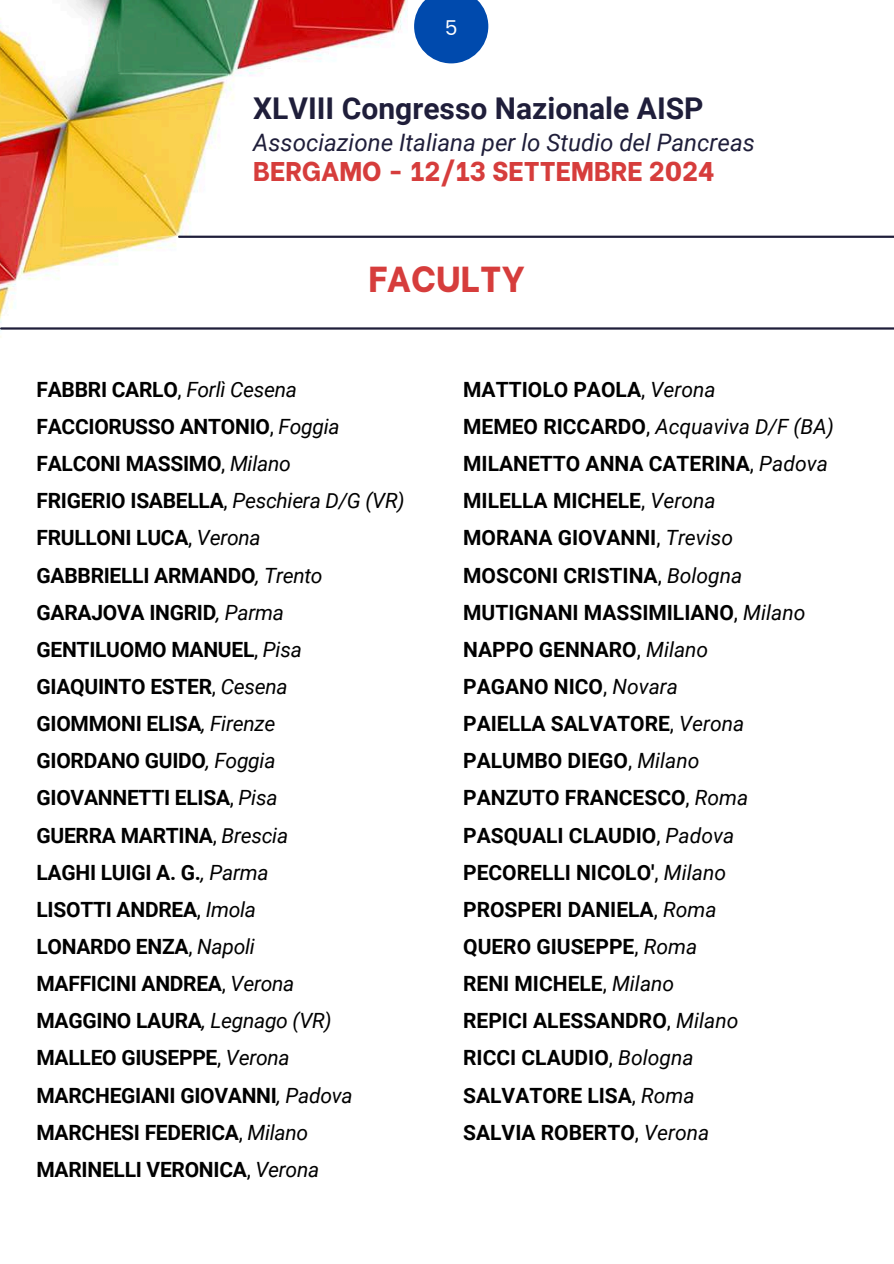
<style>
.page{position:relative;width:894px;height:1264px;background:#fff}
.page>*{position:absolute;margin:0;border:0;box-sizing:border-box;transform-origin:0 0}
.t1{font:800 36px "Be Vietnam";color:#d63d3c}
.t2{font:700 30px "Roboto";color:#1f1e3a}
.t3{font:800 27px "Be Vietnam";color:#d63d3c}
.t4{font:italic 24px "Roboto";color:#1f1e3a}
.t5{font:700 21px/37.2px "Roboto";letter-spacing:-.01em;color:#000}
.t6{font:21px "Be Vietnam";color:#fff}
.s1{font-weight:400}
.s2{font-weight:400;font-style:italic}
</style>
<div class="page">
<img style="left:0;top:0;width:407px;height:338px">
<hr style="left:179px;top:236px;width:714px;height:2px;background:#1f1e3a">
<hr style="left:1px;top:327px;width:892px;height:2px;background:#1f1e3a">
<svg style="left:414px;top:0;width:74px;height:63px"></svg>
<p class="t6" style="left:444px;top:10px;width:14px">5</p>
<h2 class="t2" style="left:253px;top:91px;width:452px">XLVIII Congresso Nazionale AISP</h2>
<p class="t4" style="left:253px;top:129px;width:503px">Associazione Italiana per lo Studio del Pancreas</p>
<p class="t3" style="left:253px;top:149px;width:463px">BERGAMO - 12/13 SETTEMBRE 2024</p>
<h1 class="t1" style="left:368px;top:248px;width:158px">FACULTY</h1>
<p class="t5" style="left:36px;top:371px;width:369px">FABBRI CARLO<span class="s1">,</span> <span class="s2">Forlì Cesena<br></span>FACCIORUSSO ANTONIO<span class="s1">,</span> <span class="s2">Foggia<br></span>FALCONI MASSIMO<span class="s1">,</span> <span class="s2">Milano<br></span>FRIGERIO ISABELLA<span class="s1">,</span> <span class="s2">Peschiera D/G (VR)<br></span>FRULLONI LUCA<span class="s1">,</span> <span class="s2">Verona<br></span>GABBRIELLI ARMANDO<span class="s2">, Trento<br></span>GARAJOVA INGRID<span class="s2">, Parma<br></span>GENTILUOMO MANUEL<span class="s1">,</span> <span class="s2">Pisa<br></span>GIAQUINTO ESTER<span class="s1">,</span> <span class="s2">Cesena<br></span>GIOMMONI ELISA<span class="s2">, Firenze<br></span>GIORDANO GUIDO<span class="s2">, Foggia<br></span>GIOVANNETTI ELISA<span class="s1">,</span> <span class="s2">Pisa<br></span>GUERRA MARTINA<span class="s1">,</span> <span class="s2">Brescia<br></span>LAGHI LUIGI A. G.<span class="s2">, Parma<br></span>LISOTTI ANDREA<span class="s1">,</span> <span class="s2">Imola<br></span>LONARDO ENZA<span class="s1">,</span> <span class="s2">Napoli<br></span>MAFFICINI ANDREA<span class="s1">,</span> <span class="s2">Verona<br></span>MAGGINO LAURA<span class="s2">, Legnago (VR)<br></span>MALLEO GIUSEPPE<span class="s1">,</span> <span class="s2">Verona<br></span>MARCHEGIANI GIOVANNI<span class="s2">, Padova<br></span>MARCHESI FEDERICA<span class="s1">,</span> <span class="s2">Milano<br></span>MARINELLI VERONICA<span class="s1">,</span> <span class="s2">Verona</span></p>
<p class="t5" style="left:463px;top:371px;width:372px">MATTIOLO PAOLA<span class="s1">,</span> <span class="s2">Verona<br></span>MEMEO RICCARDO<span class="s1">,</span> <span class="s2">Acquaviva D/F (BA)<br></span>MILANETTO ANNA CATERINA<span class="s1">,</span> <span class="s2">Padova<br></span>MILELLA MICHELE<span class="s1">,</span> <span class="s2">Verona<br></span>MORANA GIOVANNI<span class="s1">,</span> <span class="s2">Treviso<br></span>MOSCONI CRISTINA<span class="s1">,</span> <span class="s2">Bologna<br></span>MUTIGNANI MASSIMILIANO<span class="s1">,</span> <span class="s2">Milano<br></span>NAPPO GENNARO<span class="s1">,</span> <span class="s2">Milano<br></span>PAGANO NICO<span class="s1">,</span> <span class="s2">Novara<br></span>PAIELLA SALVATORE<span class="s1">,</span> <span class="s2">Verona<br></span>PALUMBO DIEGO<span class="s1">,</span> <span class="s2">Milano<br></span>PANZUTO FRANCESCO<span class="s1">,</span> <span class="s2">Roma<br></span>PASQUALI CLAUDIO<span class="s1">,</span> <span class="s2">Padova<br></span>PECORELLI NICOLO'<span class="s1">,</span> <span class="s2">Milano<br></span>PROSPERI DANIELA<span class="s1">,</span> <span class="s2">Roma<br></span>QUERO GIUSEPPE<span class="s1">,</span> <span class="s2">Roma<br></span>RENI MICHELE<span class="s1">,</span> <span class="s2">Milano<br></span>REPICI ALESSANDRO<span class="s1">,</span> <span class="s2">Milano<br></span>RICCI CLAUDIO<span class="s1">,</span> <span class="s2">Bologna<br></span>SALVATORE LISA<span class="s1">,</span> <span class="s2">Roma<br></span>SALVIA ROBERTO<span class="s1">,</span> <span class="s2">Verona</span></p>
</div>
